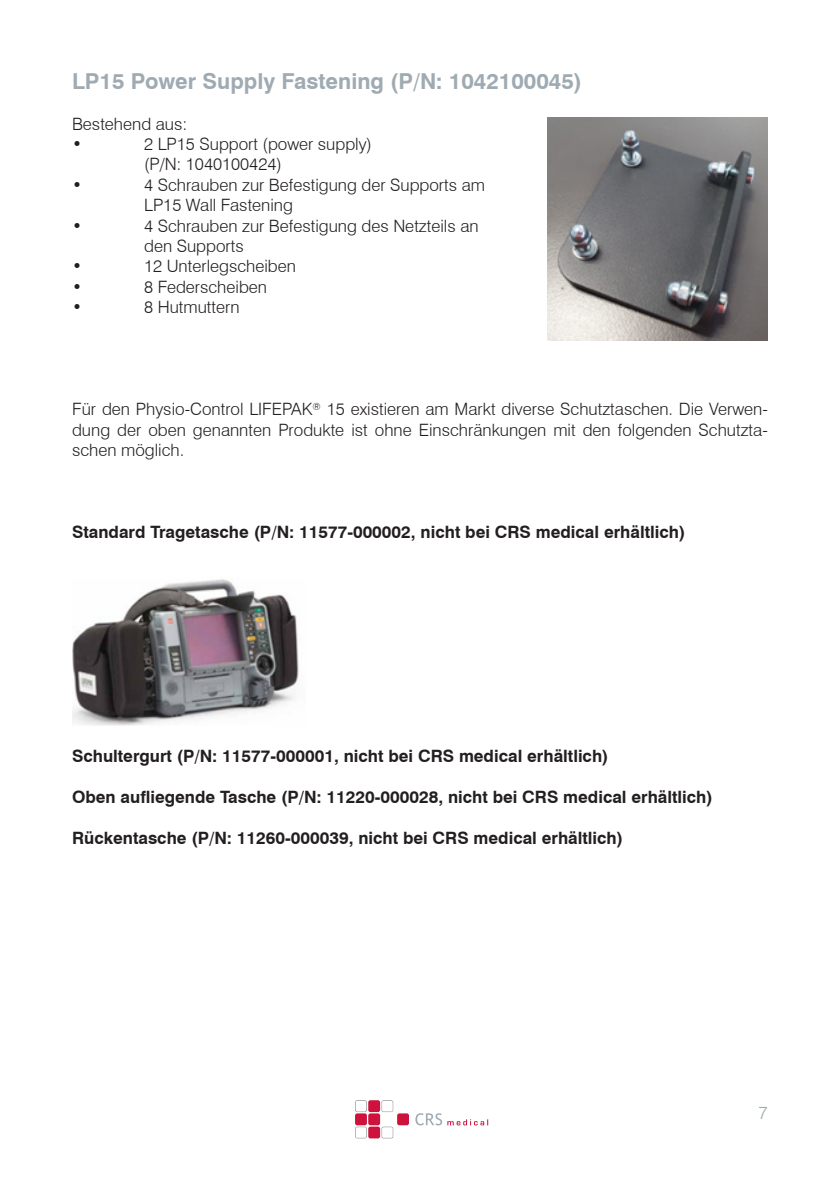
<style>
.page{position:relative;width:840px;height:1191px;background:#fff}
.page>*{position:absolute;margin:0;border:0;box-sizing:border-box;transform-origin:0 0}
.Unterüberschrift_Grau{font:700 22px "Swiss 721 BT";color:#9faab2}
.t1{font:300 18px "Swiss 721 BT";color:#9faab2}
.t2{font:300 17px/20.4px "Swiss 721 BT";color:#231f20;text-align:justify}
.t3{font:700 17px "Swiss 721 BT";color:#231f20}
</style>
<div class="page">
<div style="left:355px;top:1113px;width:12px;height:12px;background:#cd123d;border-radius:2px"></div>
<div style="left:368px;top:1126px;width:12px;height:12px;background:#cd123d;border-radius:2px"></div>
<div style="left:368px;top:1113px;width:12px;height:12px;background:#cd123d;border-radius:2px"></div>
<div style="left:368px;top:1100px;width:12px;height:12px;background:#cd123d;border-radius:2px"></div>
<div style="left:397px;top:1113px;width:12px;height:12px;background:#cd123d;border-radius:2px"></div>
<svg style="left:355px;top:1100px;width:12px;height:12px"></svg>
<svg style="left:381px;top:1100px;width:12px;height:12px"></svg>
<svg style="left:355px;top:1126px;width:12px;height:12px"></svg>
<svg style="left:381px;top:1126px;width:12px;height:12px"></svg>
<svg style="left:415px;top:1113px;width:73px;height:12px"></svg>
<img style="left:547px;top:117px;width:220px;height:223px">
<img style="left:72px;top:579px;width:227px;height:147px">
<p class="Unterüberschrift_Grau" style="left:72px;top:68px;width:511px">LP15 Power Supply Fastening (P/N: 1042100045)</p>
<p class="t2" style="left:72px;top:113px;width:117px">Bestehend aus:</p>
<p class="t2" style="left:72px;top:134px;width:12px">•</p>
<p class="t2" style="left:144px;top:134px;width:229px">2 LP15 Support (power supply)</p>
<p class="t2" style="left:144px;top:154px;width:139px">(P/N: 1040100424)</p>
<p class="t2" style="left:72px;top:174px;width:12px">•</p>
<p class="t2" style="left:144px;top:174px;width:342px">4 Schrauben zur Befestigung der Supports am</p>
<p class="t2" style="left:144px;top:195px;width:150px">LP15 Wall Fastening</p>
<p class="t2" style="left:72px;top:215px;width:12px">•</p>
<p class="t2" style="left:144px;top:215px;width:336px">4 Schrauben zur Befestigung des Netzteils an</p>
<p class="t2" style="left:144px;top:236px;width:101px">den Supports</p>
<p class="t2" style="left:72px;top:256px;width:12px">•</p>
<p class="t2" style="left:144px;top:256px;width:153px">12 Unterlegscheiben</p>
<p class="t2" style="left:72px;top:276px;width:12px">•</p>
<p class="t2" style="left:144px;top:276px;width:124px">8 Federscheiben</p>
<p class="t2" style="left:72px;top:297px;width:12px">•</p>
<p class="t2" style="left:144px;top:297px;width:97px">8 Hutmuttern</p>
<p class="t2" style="left:72px;top:399px;width:697px">Für den Physio-Control LIFEPAK<sup>®</sup> 15 existieren am Markt diverse Schutztaschen. Die Verwen&shy;dung der oben genannten Produkte ist ohne Einschränkungen mit den folgenden Schutzta&shy;schen möglich.</p>
<p class="t3" style="left:72px;top:521px;width:614px">Standard Tragetasche (P/N: 11577-000002, nicht bei CRS medical erhältlich)</p>
<p class="t3" style="left:72px;top:746px;width:537px">Schultergurt (P/N: 11577-000001, nicht bei CRS medical erhältlich)</p>
<p class="t3" style="left:72px;top:786px;width:642px">Oben aufliegende Tasche (P/N: 11220-000028, nicht bei CRS medical erhältlich)</p>
<p class="t3" style="left:72px;top:827px;width:552px">Rückentasche (P/N: 11260-000039, nicht bei CRS medical erhältlich)</p>
<p class="t1" style="left:757px;top:1101px;width:11px">7</p>
</div>
